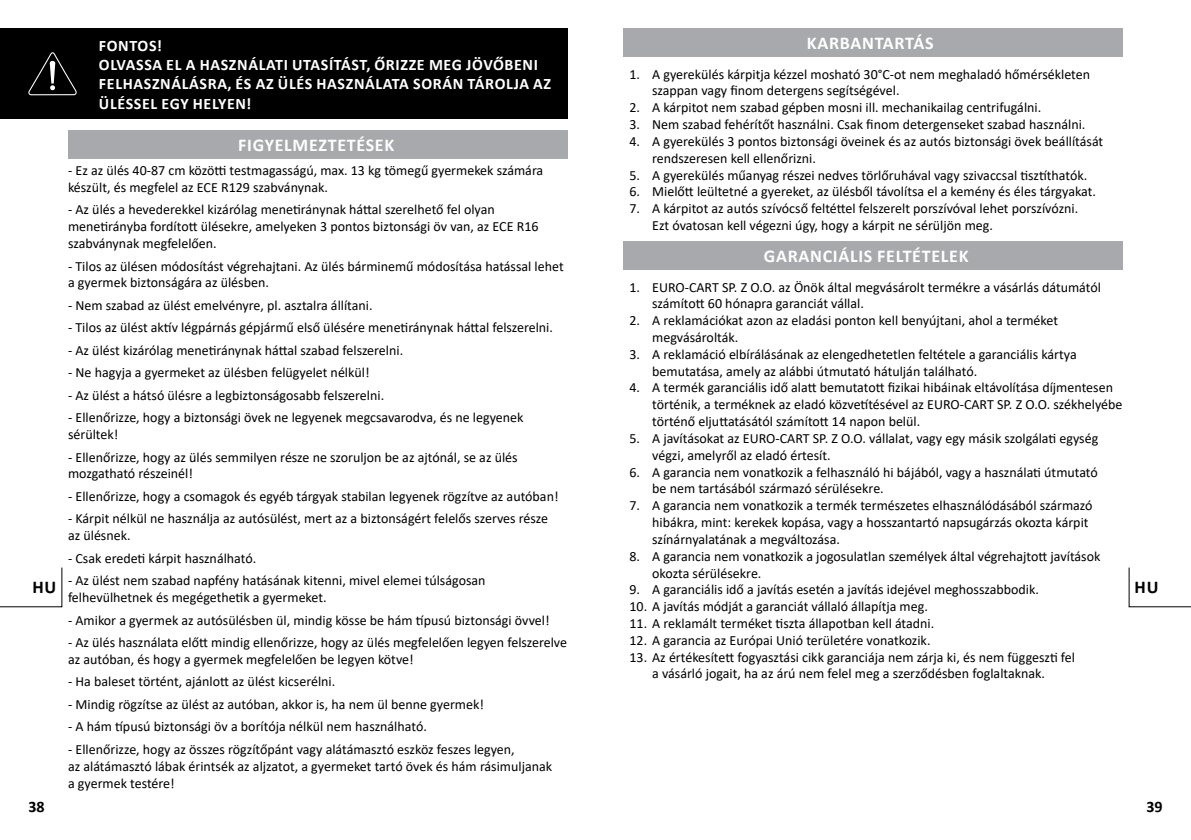
<style>
.page{position:relative;width:1191px;height:840px;background:#fff}
.page>*{position:absolute;margin:0;border:0;box-sizing:border-box;transform-origin:0 0}
.t1{font:700 18px "Calibri";letter-spacing:.04em;color:#fff}
.t2{font:700 18px "Calibri";color:#000}
.t3{font:700 16px/19.2px "Calibri";letter-spacing:.04em;color:#fff}
.t4{font:700 16px "Calibri";color:#000}
.t5{font:14px/16.8px "Calibri";color:#000}
</style>
<div class="page">
<div style="left:0;top:28px;width:567px;height:91px;background:#000"></div>
<svg style="left:28px;top:52px;width:49px;height:43px"></svg>
<div style="left:68px;top:130px;width:499px;height:29px;background:#a7a9ac"></div>
<div style="left:624px;top:28px;width:499px;height:29px;background:#a7a9ac"></div>
<div style="left:624px;top:241px;width:499px;height:28px;background:#a7a9ac"></div>
<svg style="left:1128px;top:567px;width:63px;height:40px"></svg>
<svg style="left:0;top:567px;width:63px;height:40px"></svg>
<p class="t1" style="left:807px;top:31px;width:128px">KARBANTARTÁS</p>
<p class="t3" style="left:99px;top:36px;width:454px">FONTOS!<br>OLVASSA EL A HASZNÁLATI UTASÍTÁST, ŐRIZZE MEG JÖVŐBENI FELHASZNÁLÁSRA, ÉS AZ ÜLÉS HASZNÁLATA SORÁN TÁROLJA AZ ÜLÉSSEL EGY HELYEN!</p>
<p class="t5" style="left:652px;top:65px;width:439px;text-indent:-23px">1. A gyerekülés kárpitja kézzel mosható 30°C-ot nem meghaladó hőmérsékleten szappan vagy finom detergens segítségével.</p>
<p class="t5" style="left:629px;top:99px;width:413px">2. A kárpitot nem szabad gépben mosni ill. mechanikailag centrifugálni.</p>
<p class="t5" style="left:629px;top:116px;width:457px">3. Nem szabad fehérítőt használni. Csak finom detergenseket szabad használni.</p>
<p class="t5" style="left:652px;top:132px;width:452px;text-indent:-23px">4. A gyerekülés 3 pontos biztonsági öveinek és az autós biztonsági övek beállítását rendszeresen kell ellenőrizni.</p>
<p class="t5" style="left:629px;top:166px;width:459px">5. A gyerekülés műanyag részei nedves törlőruhával vagy szivaccsal tisztíthatók.</p>
<p class="t5" style="left:629px;top:183px;width:468px">6. Mielőtt leültetné a gyereket, az ülésből távolítsa el a kemény és éles tárgyakat.</p>
<p class="t5" style="left:652px;top:200px;width:427px;text-indent:-23px">7. A kárpitot az autós szívócső feltéttel felszerelt porszívóval lehet porszívózni.<br>Ezt óvatosan kell végezni úgy, hogy a kárpit ne sérüljön meg.</p>
<p class="t1" style="left:238px;top:133px;width:157px">FIGYELMEZTETÉSEK</p>
<p class="t5" style="left:68px;top:162px;width:477px">- Ez az ülés 40-87 cm közötti testmagasságú, max. 13 kg tömegű gyermekek számára készült, és megfelel az ECE R129 szabványnak.</p>
<p class="t5" style="left:68px;top:201px;width:472px">- Az ülés a hevederekkel kizárólag menetiránynak háttal szerelhető fel olyan menetirányba fordított ülésekre, amelyeken 3 pontos biztonsági öv van, az ECE R16 szabványnak megfelelően.</p>
<p class="t5" style="left:68px;top:257px;width:497px">- Tilos az ülésen módosítást végrehajtani. Az ülés bárminemű módosítása hatással lehet a gyermek biztonságára az ülésben.</p>
<p class="t5" style="left:68px;top:296px;width:306px">- Nem szabad az ülést emelvényre, pl. asztalra állítani.</p>
<p class="t5" style="left:68px;top:319px;width:486px">- Tilos az ülést aktív légpárnás gépjármű első ülésére menetiránynak háttal felszerelni.</p>
<p class="t5" style="left:68px;top:341px;width:337px">- Az ülést kizárólag menetiránynak háttal szabad felszerelni.</p>
<p class="t5" style="left:68px;top:364px;width:303px">- Ne hagyja a gyermeket az ülésben felügyelet nélkül!</p>
<p class="t5" style="left:68px;top:386px;width:318px">- Az ülést a hátsó ülésre a legbiztonságosabb felszerelni.</p>
<p class="t5" style="left:68px;top:408px;width:457px">- Ellenőrizze, hogy a biztonsági övek ne legyenek megcsavarodva, és ne legyenek sérültek!</p>
<p class="t5" style="left:68px;top:448px;width:451px">- Ellenőrizze, hogy az ülés semmilyen része ne szoruljon be az ajtónál, se az ülés mozgatható részeinél!</p>
<p class="t5" style="left:68px;top:487px;width:492px">- Ellenőrizze, hogy a csomagok és egyéb tárgyak stabilan legyenek rögzítve az autóban!</p>
<p class="t5" style="left:68px;top:509px;width:481px">- Kárpit nélkül ne használja az autósülést, mert az a biztonságért felelős szerves része az ülésnek.</p>
<p class="t5" style="left:68px;top:549px;width:190px">- Csak eredeti kárpit használható.</p>
<p class="t5" style="left:68px;top:571px;width:419px">- Az ülést nem szabad napfény hatásának kitenni, mivel elemei túlságosan felhevülhetnek és megégethetik a gyermeket.</p>
<p class="t5" style="left:68px;top:610px;width:483px">- Amikor a gyermek az autósülésben ül, mindig kösse be hám típusú biztonsági övvel!</p>
<p class="t5" style="left:68px;top:633px;width:500px">- Az ülés használata előtt mindig ellenőrizze, hogy az ülés megfelelően legyen felszerelve az autóban, és hogy a gyermek megfelelően be legyen kötve!</p>
<p class="t5" style="left:68px;top:672px;width:269px">- Ha baleset történt, ajánlott az ülést kicserélni.</p>
<p class="t5" style="left:68px;top:695px;width:417px">- Mindig rögzítse az ülést az autóban, akkor is, ha nem ül benne gyermek!</p>
<p class="t5" style="left:68px;top:717px;width:360px">- A hám típusú biztonsági öv a borítója nélkül nem használható.</p>
<p class="t5" style="left:68px;top:740px;width:485px">- Ellenőrizze, hogy az összes rögzítőpánt vagy alátámasztó eszköz feszes legyen,<br>az alátámasztó lábak érintsék az aljzatot, a gyermeket tartó övek és hám rásimuljanak a gyermek testére!</p>
<p class="t1" style="left:764px;top:243px;width:206px">GARANCIÁLIS FELTÉTELEK</p>
<p class="t5" style="left:652px;top:278px;width:450px;text-indent:-23px">1. EURO-CART SP. Z O.O. az Önök által megvásárolt termékre a vásárlás dátumától számított 60 hónapra garanciát vállal.</p>
<p class="t5" style="left:652px;top:311px;width:407px;text-indent:-23px">2. A reklamációkat azon az eladási ponton kell benyújtani, ahol a terméket megvásárolták.</p>
<p class="t5" style="left:652px;top:345px;width:426px;text-indent:-23px">3. A reklamáció elbírálásának az elengedhetetlen feltétele a garanciális kártya bemutatása, amely az alábbi útmutató hátulján található.</p>
<p class="t5" style="left:652px;top:379px;width:472px;text-indent:-23px">4. A termék garanciális idő alatt bemutatott fizikai hibáinak eltávolítása díjmentesen történik, a terméknek az eladó közvetítésével az EURO-CART SP. Z O.O. székhelyébe történő eljuttatásától számított 14 napon belül.</p>
<p class="t5" style="left:652px;top:429px;width:447px;text-indent:-23px">5. A javításokat az EURO-CART SP. Z O.O. vállalat, vagy egy másik szolgálati egység végzi, amelyről az eladó értesít.</p>
<p class="t5" style="left:652px;top:463px;width:447px;text-indent:-23px">6. A garancia nem vonatkozik a felhasználó hi bájából, vagy a használati útmutató be nem tartásából származó sérülésekre.</p>
<p class="t5" style="left:652px;top:496px;width:442px;text-indent:-23px">7. A garancia nem vonatkozik a termék természetes elhasználódásából származó hibákra, mint: kerekek kopása, vagy a hosszantartó napsugárzás okozta kárpit színárnyalatának a megváltozása.</p>
<p class="t5" style="left:652px;top:547px;width:450px;text-indent:-23px">8. A garancia nem vonatkozik a jogosulatlan személyek által végrehajtott javítások okozta sérülésekre.</p>
<p class="t5" style="left:629px;top:580px;width:411px">9. A garanciális idő a javítás esetén a javítás idejével meghosszabbodik.</p>
<p class="t5" style="left:629px;top:597px;width:300px">10. A javítás módját a garanciát vállaló állapítja meg.</p>
<p class="t5" style="left:629px;top:614px;width:306px">11. A reklamált terméket tiszta állapotban kell átadni.</p>
<p class="t5" style="left:629px;top:631px;width:302px">12. A garancia az Európai Unió területére vonatkozik.</p>
<p class="t5" style="left:629px;top:647px;width:447px;text-align:center">13. Az értékesített fogyasztási cikk garanciája nem zárja ki, és nem függeszti fel a vásárló jogait, ha az árú nem felel meg a szerződésben foglaltaknak.</p>
<p class="t2" style="left:33px;top:574px;width:25px">hu</p>
<p class="t2" style="left:1134px;top:574px;width:25px">hu</p>
<p class="t4" style="left:28px;top:794px;width:18px">38</p>
<p class="t4" style="left:1146px;top:794px;width:18px">39</p>
</div>
